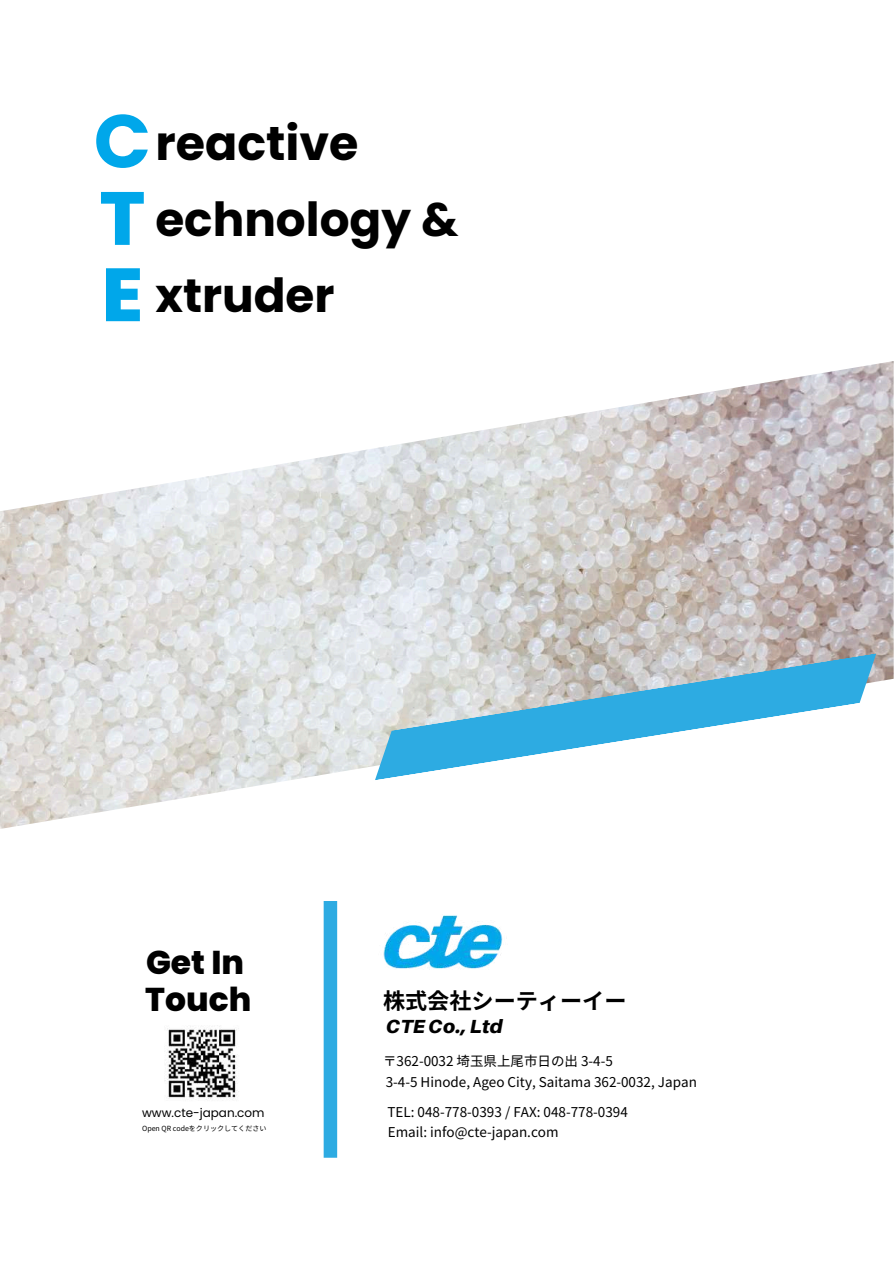
<style>
.page{position:relative;width:894px;height:1264px;background:#fff}
.page>*{position:absolute;margin:0;border:0;box-sizing:border-box;transform-origin:0 0}
.t1{font:700 47.55px "Poppins";color:#000}
.t2{font:700 46.95px/76.3px "Poppins";color:#000}
.t3{font:800 33px/37.2px "Poppins";color:#000}
.t4{font:700 22.2px "Noto Sans JP";color:#000}
.t5{font:italic 900 19.05px "Aileron";letter-spacing:.02em;color:#000}
.t6{font:13.5px/20.1px "Noto Sans JP";color:#000}
.t7{font:12px "Poppins";color:#000}
.t8{font:7.05px "Noto Sans JP";color:#000}
.s1{font-size:75px;color:#00a7ea}
.s2{font-weight:800;font-size:75px;color:#00a7ea}
</style>
<div class="page">
<img style="left:0;top:361px;width:893px;height:468px">
<div style="left:323px;top:901px;width:14px;height:256px;background:#2dabe2"></div>
<svg style="left:375px;top:653px;width:501px;height:127px"></svg>
<img style="left:164px;top:1025px;width:75px;height:75px">
<img style="left:383px;top:915px;width:120px;height:54px">
<h1 class="t1" style="left:94px;top:110px;width:266px"><span class="s1">C</span>reactive</h1>
<h2 class="t2" style="left:100px;top:181px;width:360px"><span class="s2">T</span> echnology &amp;<br><span class="s2">E</span> xtruder</h2>
<h3 class="t3" style="left:145px;top:943px;width:107px">Get In<br>Touch</h3>
<p class="t7" style="left:142px;top:1104px;width:124px">www.cte-japan.com</p>
<p class="t8" style="left:142px;top:1122px;width:126px">Open QR codeをクリックしてください</p>
<h3 class="t4" style="left:383px;top:983px;width:245px">株式会社シーティーイー</h3>
<h3 class="t5" style="left:385px;top:1014px;width:118px">CTE Co., Ltd</h3>
<p class="t6" style="left:383px;top:1050px;width:231px">〒362-0032 埼玉県上尾市日の出 3-4-5</p>
<p class="t6" style="left:385px;top:1071px;width:312px">3-4-5 Hinode, Ageo City, Saitama 362-0032, Japan</p>
<p class="t6" style="left:387px;top:1101px;width:242px">TEL: 048-778-0393 / FAX: 048-778-0394<br>Email: info@cte-japan.com</p>
</div>
